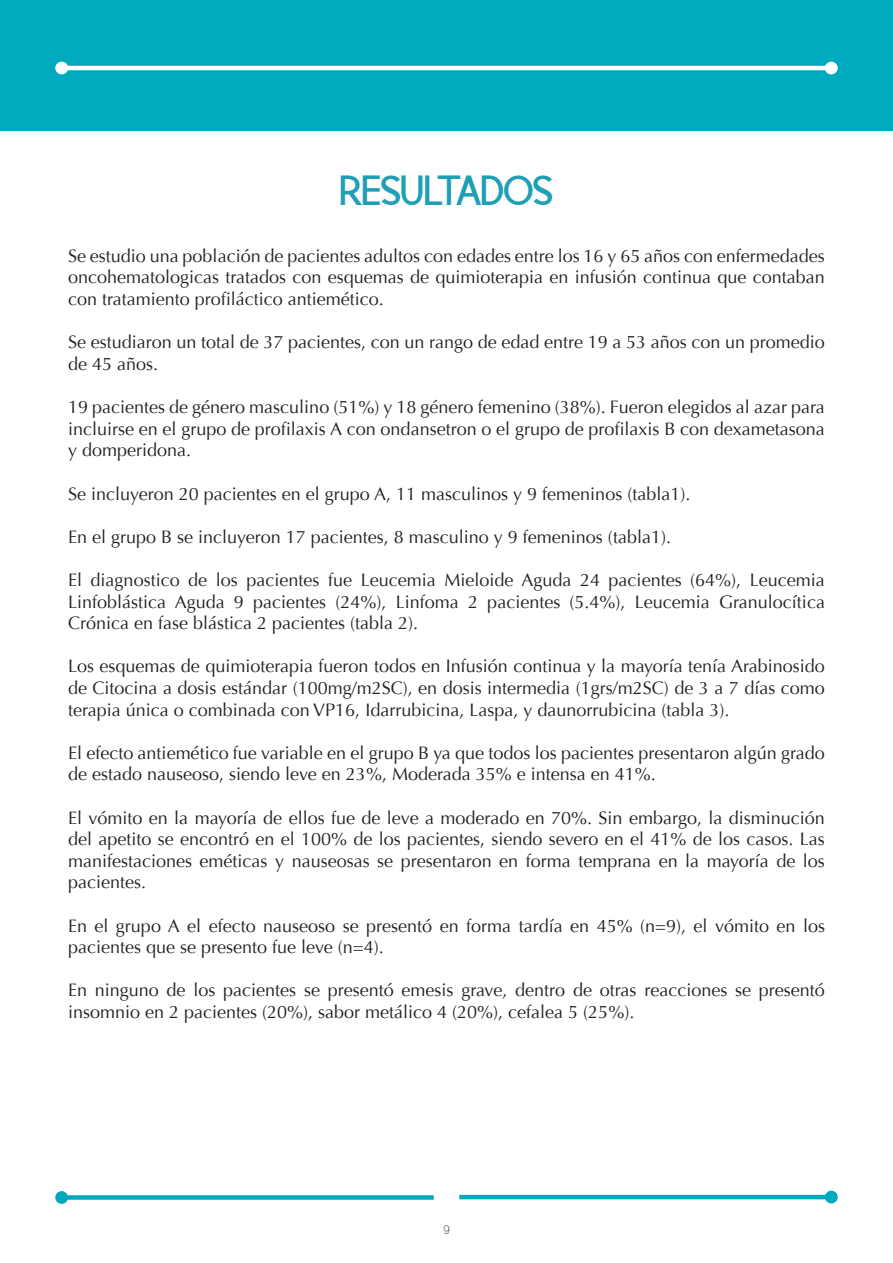
<style>
.page{position:relative;width:893px;height:1263px;background:#fff}
.page>*{position:absolute;margin:0;border:0;box-sizing:border-box;transform-origin:0 0}
.t1{font:700 45px "Morningtype";color:#1f9fb5}
.t2{font:18px/21.6px "Optima";color:#231f20;text-align:justify}
.t3{font:13.5px "Rawengulk";color:#231f20}
</style>
<div class="page">
<div style="left:0;top:0;width:893px;height:131px;background:#00aabe"></div>
<hr style="left:62px;top:66px;width:769px;height:4px;background:#fff">
<div style="left:55px;top:62px;width:13px;height:12px;background:#fff;border-radius:50%"></div>
<div style="left:825px;top:62px;width:13px;height:12px;background:#fff;border-radius:50%"></div>
<div style="left:62px;top:1195px;width:372px;height:5px;background:#00aabe"></div>
<div style="left:55px;top:1191px;width:13px;height:13px;background:#00aabe;border-radius:50%"></div>
<hr style="left:459px;top:1195px;width:372px;height:4px;background:#00aabe">
<div style="left:825px;top:1191px;width:13px;height:12px;background:#00aabe;border-radius:50%"></div>
<h1 class="t1" style="left:340px;top:171px;width:214px">RESULTADOS</h1>
<p class="t2" style="left:68px;top:245px;width:758px">Se estudio una población de pacientes adultos con edades entre los 16 y 65 años con enfermedades oncohematologicas tratados con esquemas de quimioterapia en infusión continua que contaban con tratamiento profiláctico antiemético.</p>
<p class="t2" style="left:68px;top:332px;width:758px">Se estudiaron un total de 37 pacientes, con un rango de edad entre 19 a 53 años con un promedio de 45 años.</p>
<p class="t2" style="left:68px;top:396px;width:758px">19 pacientes de género masculino (51%) y 18 género femenino (38%). Fueron elegidos al azar para incluirse en el grupo de profilaxis A con ondansetron o el grupo de profilaxis B con dexametasona y domperidona.</p>
<p class="t2" style="left:68px;top:483px;width:624px">Se incluyeron 20 pacientes en el grupo A, 11 masculinos y 9 femeninos (tabla1).</p>
<p class="t2" style="left:68px;top:526px;width:604px">En el grupo B se incluyeron 17 pacientes, 8 masculino y 9 femeninos (tabla1).</p>
<p class="t2" style="left:68px;top:569px;width:758px">El diagnostico de los pacientes fue Leucemia Mieloide Aguda 24 pacientes (64%), Leucemia Linfoblástica Aguda 9 pacientes (24%), Linfoma 2 pacientes (5.4%), Leucemia Granulocítica Crónica en fase blástica 2 pacientes (tabla 2).</p>
<p class="t2" style="left:68px;top:656px;width:758px">Los esquemas de quimioterapia fueron todos en Infusión continua y la mayoría tenía Arabinosido de Citocina a dosis estándar (100mg/m2SC), en dosis intermedia (1grs/m2SC) de 3 a 7 días como terapia única o combinada con VP16, Idarrubicina, Laspa, y daunorrubicina (tabla 3).</p>
<p class="t2" style="left:68px;top:742px;width:758px">El efecto antiemético fue variable en el grupo B ya que todos los pacientes presentaron algún grado de estado nauseoso, siendo leve en 23%, Moderada 35% e intensa en 41%.</p>
<p class="t2" style="left:68px;top:807px;width:758px">El vómito en la mayoría de ellos fue de leve a moderado en 70%. Sin embargo, la disminución del apetito se encontró en el 100% de los pacientes, siendo severo en el 41% de los casos. Las manifestaciones eméticas y nauseosas se presentaron en forma temprana en la mayoría de los pacientes.</p>
<p class="t2" style="left:68px;top:915px;width:758px">En el grupo A el efecto nauseoso se presentó en forma tardía en 45% (n=9), el vómito en los pacientes que se presento fue leve (n=4).</p>
<p class="t2" style="left:68px;top:980px;width:758px">En ninguno de los pacientes se presentó emesis grave, dentro de otras reacciones se presentó insomnio en 2 pacientes (20%), sabor metálico 4 (20%), cefalea 5 (25%).</p>
<p class="t3" style="left:443px;top:1222px;width:8px">9</p>
</div>
